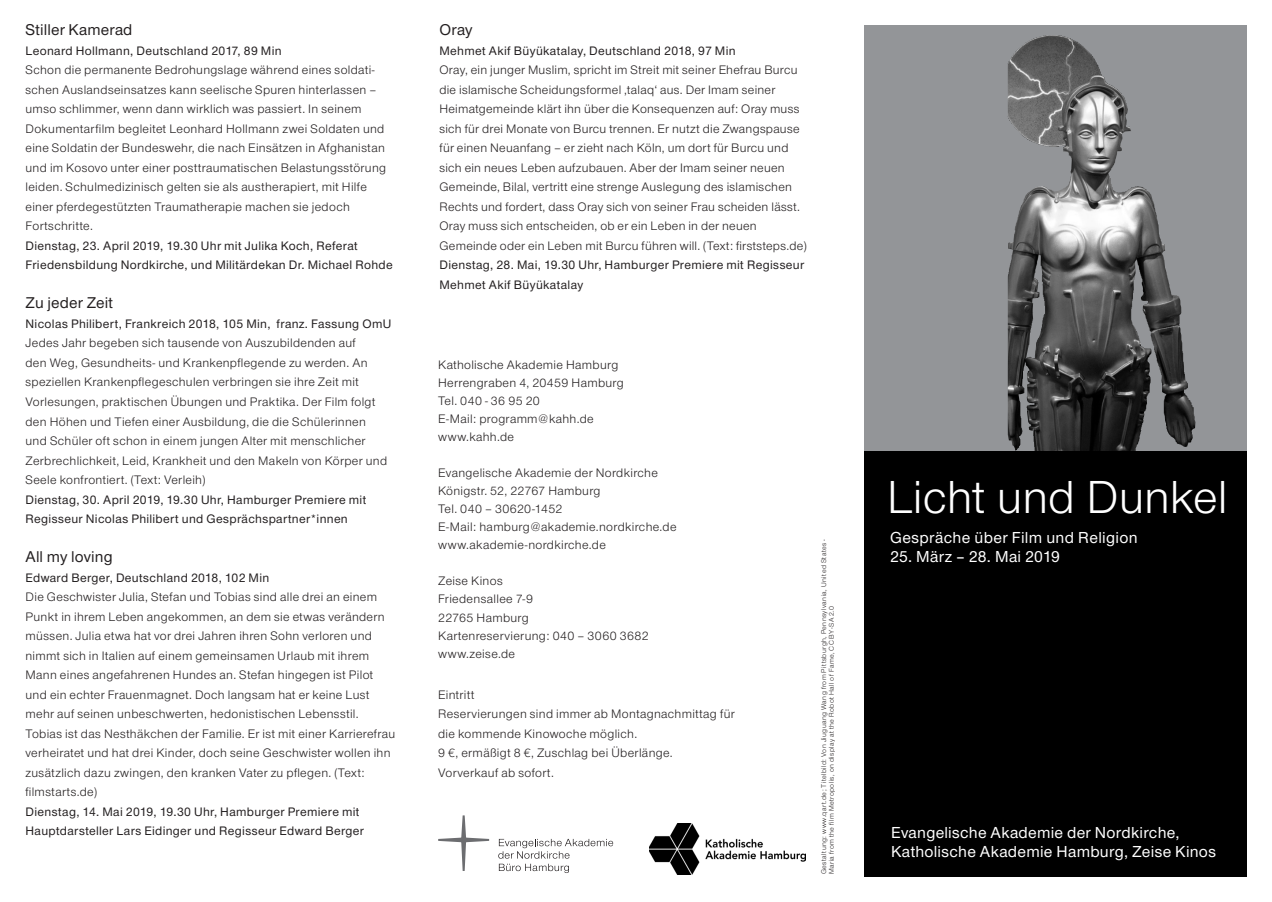
<style>
.page{position:relative;width:1272px;height:902px;background:#fff}
.page>*{position:absolute;margin:0;border:0;box-sizing:border-box;transform-origin:0 0}
.t1{font:48px "Nordelbica";letter-spacing:.005em;color:#fff}
.Fließtext{font:500 16.5px/19.5px "Nordelbica";letter-spacing:.015em;color:#fff}
.Subhead_11_5pt_Vollt{font:500 16.5px "Nordelbica";letter-spacing:.02em;color:#fff}
.Titel{font:500 16.2px "Nordelbica";letter-spacing:.01em;color:#231f20}
.Fließtext-2{font:12.75px/19.5px "Nordelbica";letter-spacing:.025em;color:#231f20}
.Unterzeile{font:500 12.75px/19.5px "Nordelbica";letter-spacing:.025em;color:#231f20}
.Credit{font:7.2px/7.5px "Nordelbica";letter-spacing:.055em;color:#231f20}
</style>
<div class="page">
<div style="left:863px;top:451px;width:383px;height:425px;background:#000"></div>
<img style="left:649px;top:823px;width:156px;height:51px">
<svg style="left:438px;top:815px;width:51px;height:55px"></svg>
<svg style="left:498px;top:838px;width:115px;height:34px"></svg>
<svg style="left:864px;top:26px;width:382px;height:425px;background:#818385"></svg>
<img style="left:1007px;top:35px;width:64px;height:199px">
<p class="Titel" style="left:26px;top:20px;width:108px">Stiller Kamerad</p>
<p class="Unterzeile" style="left:26px;top:41px;width:257px">Leonard Hollmann, Deutschland 2017, 89 Min</p>
<p class="Fließtext-2" style="left:26px;top:60px;width:362px">Schon die permanente Bedrohungslage während eines soldati&shy;schen Auslandseinsatzes kann seelische Spuren hinterlassen – umso schlimmer, wenn dann wirklich was passiert. In seinem Dokumentarfilm begleitet Leonhard Hollmann zwei Soldaten und eine Soldatin der Bundeswehr, die nach Einsätzen in Afghanistan und im Kosovo unter einer posttraumatischen Belastungsstörung leiden. Schulmedizinisch gelten sie als austherapiert, mit Hilfe einer pferdegestützten Traumatherapie machen sie jedoch Fortschritte.</p>
<p class="Unterzeile" style="left:26px;top:236px;width:369px">Dienstag, 23. April 2019, 19.30 Uhr mit Julika Koch, Referat<br>Friedensbildung Nordkirche, und Militärdekan Dr. Michael Rohde</p>
<p class="Titel" style="left:26px;top:293px;width:89px">Zu jeder Zeit</p>
<p class="Unterzeile" style="left:26px;top:314px;width:367px">Nicolas Philibert, Frankreich 2018, 105 Min, franz. Fassung OmU</p>
<p class="Fließtext-2" style="left:26px;top:333px;width:363px">Jedes Jahr begeben sich tausende von Auszubildenden auf<br>den Weg, Gesundheits- und Krankenpflegende zu werden. An speziellen Krankenpflegeschulen verbringen sie ihre Zeit mit Vorlesungen, praktischen Übungen und Praktika. Der Film folgt den Höhen und Tiefen einer Ausbildung, die die Schülerinnen und Schüler oft schon in einem jungen Alter mit menschlicher Zerbrechlichkeit, Leid, Krankheit und den Makeln von Körper und Seele konfrontiert. (Text: Verleih)</p>
<p class="Unterzeile" style="left:26px;top:489px;width:342px">Dienstag, 30. April 2019, 19.30 Uhr, Hamburger Premiere mit<br>Regisseur Nicolas Philibert und Gesprächspartner*innen</p>
<p class="Titel" style="left:26px;top:547px;width:89px">All my loving</p>
<p class="Unterzeile" style="left:26px;top:567px;width:245px">Edward Berger, Deutschland 2018, 102 Min</p>
<p class="Fließtext-2" style="left:26px;top:587px;width:371px">Die Geschwister Julia, Stefan und Tobias sind alle drei an einem Punkt in ihrem Leben angekommen, an dem sie etwas verändern müssen. Julia etwa hat vor drei Jahren ihren Sohn verloren und nimmt sich in Italien auf einem gemeinsamen Urlaub mit ihrem Mann eines angefahrenen Hundes an. Stefan hingegen ist Pilot und ein echter Frauenmagnet. Doch langsam hat er keine Lust mehr auf seinen unbeschwerten, hedonistischen Lebensstil.<br>Tobias ist das Nesthäkchen der Familie. Er ist mit einer Karrierefrau verheiratet und hat drei Kinder, doch seine Geschwister wollen ihn zusätzlich dazu zwingen, den kranken Vater zu pflegen. (Text: filmstarts.de)</p>
<p class="Unterzeile" style="left:26px;top:801px;width:340px">Dienstag, 14. Mai 2019, 19.30 Uhr, Hamburger Premiere mit<br>Hauptdarsteller Lars Eidinger und Regisseur Edward Berger</p>
<p class="Titel" style="left:439px;top:20px;width:35px">Oray</p>
<p class="Unterzeile" style="left:439px;top:41px;width:298px">Mehmet Akif Büyükatalay, Deutschland 2018, 97 Min</p>
<p class="Fließtext-2" style="left:439px;top:60px;width:369px">Oray, ein junger Muslim, spricht im Streit mit seiner Ehefrau Burcu die islamische Scheidungsformel ‚talaq‘ aus. Der Imam seiner Heimatgemeinde klärt ihn über die Konsequenzen auf: Oray muss sich für drei Monate von Burcu trennen. Er nutzt die Zwangspause für einen Neuanfang – er zieht nach Köln, um dort für Burcu und sich ein neues Leben aufzubauen. Aber der Imam seiner neuen Gemeinde, Bilal, vertritt eine strenge Auslegung des islamischen Rechts und fordert, dass Oray sich von seiner Frau scheiden lässt.<br>Oray muss sich entscheiden, ob er ein Leben in der neuen Gemeinde oder ein Leben mit Burcu führen will. (Text: firststeps.de)</p>
<p class="Unterzeile" style="left:439px;top:255px;width:366px">Dienstag, 28. Mai, 19.30 Uhr, Hamburger Premiere mit Regisseur<br>Mehmet Akif Büyükatalay</p>
<p class="Fließtext-2" style="left:438px;top:355px;width:182px">Katholische Akademie Hamburg</p>
<p class="Fließtext-2" style="left:438px;top:373px;width:187px">Herrengraben 4, 20459 Hamburg</p>
<p class="Fließtext-2" style="left:438px;top:391px;width:103px">Tel. 040 - 36 95 20</p>
<p class="Fließtext-2" style="left:438px;top:409px;width:157px">E-Mail: programm@kahh.de</p>
<p class="Fließtext-2" style="left:438px;top:427px;width:77px">www.kahh.de</p>
<p class="Fließtext-2" style="left:438px;top:463px;width:221px">Evangelische Akademie der Nordkirche</p>
<p class="Fließtext-2" style="left:438px;top:481px;width:164px">Königstr. 52, 22767 Hamburg</p>
<p class="Fließtext-2" style="left:438px;top:499px;width:126px">Tel. 040 – 30620-1452</p>
<p class="Fließtext-2" style="left:438px;top:517px;width:240px">E-Mail: hamburg@akademie.nordkirche.de</p>
<p class="Fließtext-2" style="left:438px;top:535px;width:169px">www.akademie-nordkirche.de</p>
<p class="Fließtext-2" style="left:438px;top:571px;width:66px">Zeise Kinos</p>
<p class="Fließtext-2" style="left:438px;top:589px;width:96px">Friedensallee 7-9</p>
<p class="Fließtext-2" style="left:438px;top:607px;width:92px">22765 Hamburg</p>
<p class="Fließtext-2" style="left:438px;top:625px;width:212px">Kartenreservierung: 040 – 3060 3682</p>
<p class="Fließtext-2" style="left:438px;top:643px;width:78px">www.zeise.de</p>
<p class="Fließtext-2" style="left:438px;top:684px;width:38px">Eintritt</p>
<p class="Fließtext-2" style="left:438px;top:704px;width:298px">Reservierungen sind immer ab Montagnachmittag für die kommende Kinowoche möglich.<br>9 €, ermäßigt 8 €, Zuschlag bei Überlänge.<br>Vorverkauf ab sofort.</p>
<p class="Credit" style="left:820px;top:874px;width:336px;rotate:-90deg">Gestaltung: www.qart.de; Titelbild: Von Jiuguang Wang from Pittsburgh, Pennsylvania, United States -<br>Maria from the film Metropolis, on display at the Robot Hall of Fame, CC BY-SA 2.0</p>
<p class="t1" style="left:887px;top:469px;width:342px">Licht und Dunkel</p>
<p class="Subhead_11_5pt_Vollt" style="left:890px;top:527px;width:249px">Gespräche über Film und Religion</p>
<p class="Subhead_11_5pt_Vollt" style="left:890px;top:547px;width:171px">25. März – 28. Mai 2019</p>
<p class="Fließtext" style="left:891px;top:822px;width:326px">Evangelische Akademie der Nordkirche,<br>Katholische Akademie Hamburg, Zeise Kinos</p>
</div>
